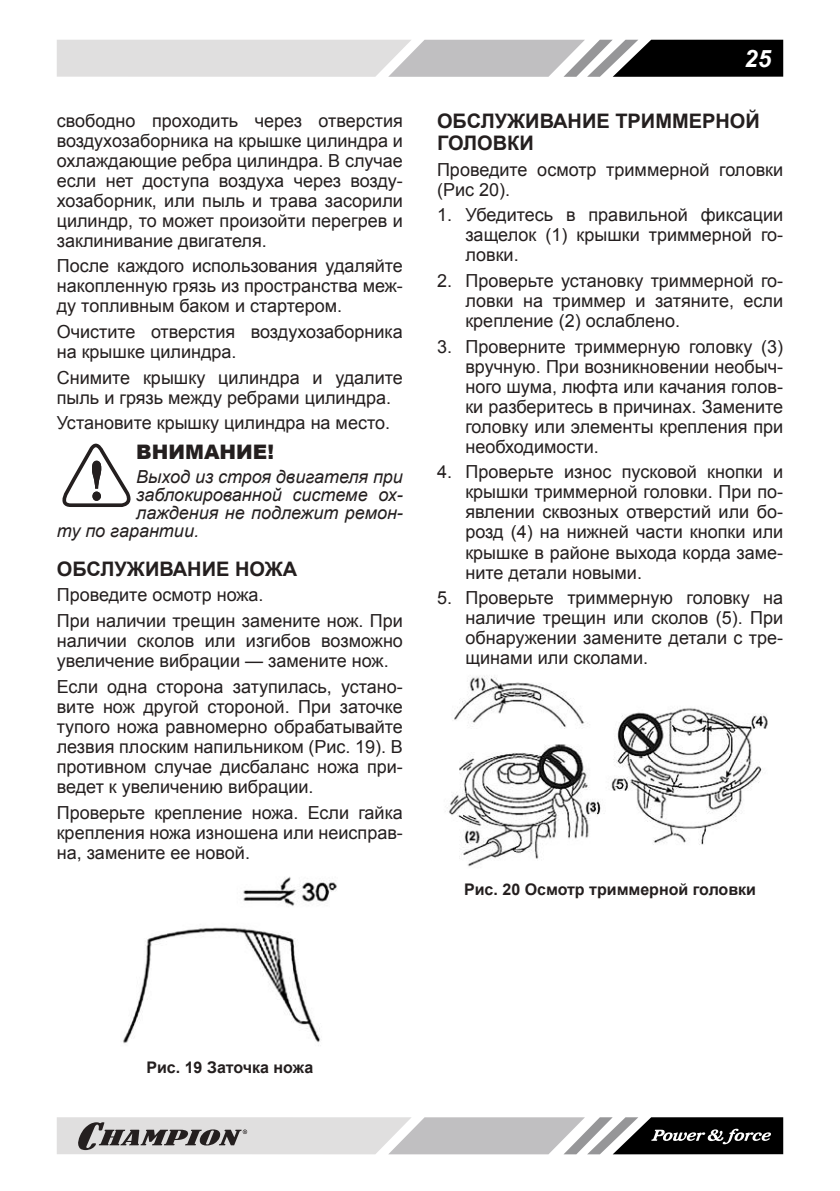
<style>
.page{position:relative;width:840px;height:1191px;background:#fff}
.page>*{position:absolute;margin:0;border:0;box-sizing:border-box;transform-origin:0 0}
.t1{font:italic 700 24px "Arial";color:#fff}
.t2{font:700 20px/22px "Arial";color:#241f1f}
.t3{font:900 20px "Arial";color:#241f1f}
.t4{font:18px/20px "Arial";color:#241f1f;text-align:justify}
.t5{font:italic 18px "Arial";color:#241f1f}
.t6{font:700 16px "Arial";color:#241f1f}
</style>
<div class="page">
<svg style="left:57px;top:40px;width:725px;height:37px;background:#aaa"></svg>
<svg style="left:57px;top:1117px;width:725px;height:37px;background:#a4a3a3"></svg>
<svg style="left:62px;top:443px;width:69px;height:64px"></svg>
<img style="left:123px;top:877px;width:214px;height:167px">
<img style="left:445px;top:676px;width:323px;height:191px">
<p class="t4" style="left:57px;top:110px;width:347px">свободно проходить через отверстия воздухозаборника на крышке цилиндра и охлаждающие ребра цилиндра. В случае если нет доступа воздуха через возду&shy;хозаборник, или пыль и трава засорили цилиндр, то может произойти перегрев и заклинивание двигателя.</p>
<p class="t4" style="left:57px;top:256px;width:347px">После каждого использования удаляйте накопленную грязь из пространства меж&shy;ду топливным баком и стартером.</p>
<p class="t4" style="left:57px;top:322px;width:347px">Очистите отверстия воздухозаборника на крышке цилиндра.</p>
<p class="t4" style="left:57px;top:367px;width:347px">Снимите крышку цилиндра и удалите пыль и грязь между ребрами цилиндра.</p>
<p class="t4" style="left:57px;top:413px;width:335px">Установите крышку цилиндра на место.</p>
<p class="t3" style="left:136px;top:437px;width:139px">ВНИМАНИЕ!</p>
<p class="t5" style="left:136px;top:465px;width:268px">Выход из строя двигателя при</p>
<p class="t5" style="left:136px;top:483px;width:268px">заблокированной системе ох-</p>
<p class="t5" style="left:136px;top:501px;width:268px">лаждения не подлежит ремон-</p>
<p class="t5" style="left:57px;top:519px;width:144px">ту по гарантии.</p>
<p class="t2" style="left:57px;top:558px;width:242px">ОБСЛУЖИВАНИЕ НОЖА</p>
<p class="t4" style="left:57px;top:582px;width:347px;line-height:25.6px">Проведите осмотр ножа.<br>При наличии трещин замените нож. При</p>
<p class="t4" style="left:57px;top:631px;width:347px">наличии сколов или изгибов возможно увеличение вибрации — замените нож.</p>
<p class="t4" style="left:57px;top:676px;width:347px">Если одна сторона затупилась, устано&shy;вите нож другой стороной. При заточке тупого ножа равномерно обрабатывайте лезвия плоским напильником (Рис. 19). В противном случае дисбаланс ножа при&shy;ведет к увеличению вибрации.</p>
<p class="t4" style="left:57px;top:802px;width:347px">Проверьте крепление ножа. Если гайка крепления ножа изношена или неисправ&shy;на, замените ее новой.</p>
<h1 class="t1" style="left:743px;top:44px;width:28px">25</h1>
<p class="t2" style="left:437px;top:111px;width:324px">ОБСЛУЖИВАНИЕ ТРИММЕРНОЙ<br>ГОЛОВКИ</p>
<p class="t4" style="left:437px;top:159px;width:347px">Проведите осмотр триммерной головки (Рис 20).</p>
<p class="t4" style="left:465px;top:205px;width:319px;text-indent:-28px">1. Убедитесь в правильной фиксации защелок (1) крышки триммерной го&shy;ловки.</p>
<p class="t4" style="left:465px;top:271px;width:319px;text-indent:-28px">2. Проверьте установку триммерной го&shy;ловки на триммер и затяните, если крепление (2) ослаблено.</p>
<p class="t4" style="left:465px;top:336px;width:319px;text-indent:-28px">3. Проверните триммерную головку (3) вручную. При возникновении необыч&shy;ного шума, люфта или качания голов&shy;ки разберитесь в причинах. Замените головку или элементы крепления при необходимости.</p>
<p class="t4" style="left:465px;top:462px;width:319px;text-indent:-28px">4. Проверьте износ пусковой кнопки и крышки триммерной головки. При по&shy;явлении сквозных отверстий или бо&shy;розд (4) на нижней части кнопки или крышке в районе выхода корда заме&shy;ните детали новыми.</p>
<p class="t4" style="left:465px;top:588px;width:319px;text-indent:-28px">5. Проверьте триммерную головку на наличие трещин или сколов (5). При обнаружении замените детали с тре&shy;щинами или сколами.</p>
<p class="t6" style="left:464px;top:879px;width:293px">Рис. 20 Осмотр триммерной головки</p>
<p class="t6" style="left:146px;top:1056px;width:168px">Рис. 19 Заточка ножа</p>
</div>
